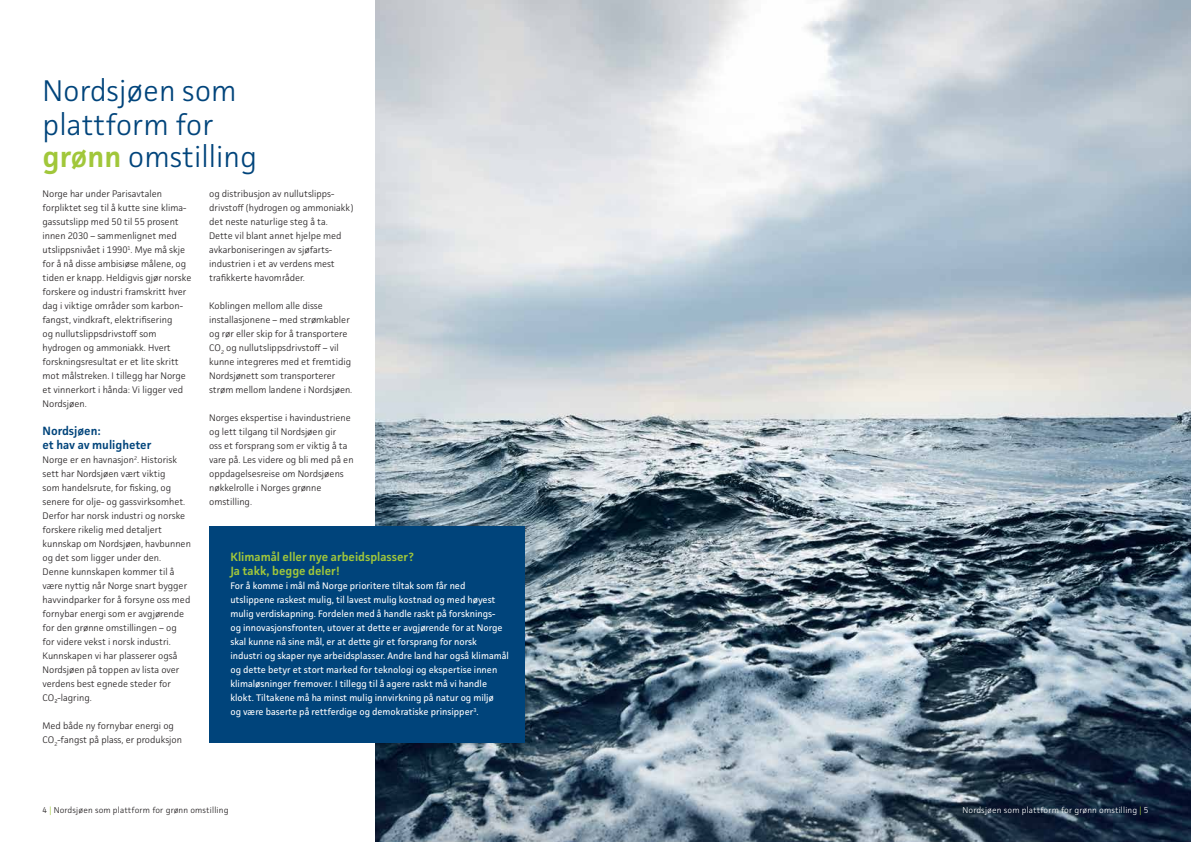
<style>
.page{position:relative;width:1191px;height:842px;background:#fff}
.page>*{position:absolute;margin:0;border:0;box-sizing:border-box;transform-origin:0 0}
.t1{font:300 30px/33px "Facit";color:#00447b}
.t2{font:600 12px/14px "Facit";color:#a1c73a}
.t3{font:600 12px/14px "Facit";color:#00447b}
.t4{font:300 9.5px/14px "Facit";color:#231f20}
.t5{font:9.5px/14px "Facit";color:#fff}
.t6{font:300 8.5px "Facit";letter-spacing:.02em;color:#231f20}
.t7{font:300 8.5px "Facit";letter-spacing:.02em;color:#fff}
.s1{font-weight:600;color:#a1c73a}
.s2{color:#a1c73a}
</style>
<div class="page">
<img style="left:376px;top:0;width:815px;height:842px">
<div style="left:209px;top:526px;width:315px;height:217px;background:#00447b"></div>
<h1 class="t1" style="left:43px;top:73px;width:216px">Nordsjøen som plattform for <span class="s1">grønn</span> omstilling</h1>
<p class="t4" style="left:43px;top:186px;width:150px">Norge har under Parisavtalen forpliktet seg til å kutte sine klima&shy;gassutslipp med 50 til 55 prosent innen 2030 – sammenlignet med utslippsnivået i 1990<sup>1</sup>. Mye må skje for å nå disse ambisiøse målene, og tiden er knapp. Heldigvis gjør norske forskere og industri framskritt hver dag i viktige områder som karbon&shy;fangst, vindkraft, elektrifisering<br>og nullutslippsdrivstoff som hydrogen og ammoniakk. Hvert forskningsresultat er et lite skritt mot målstreken. I tillegg har Norge et vinnerkort i hånda: Vi ligger ved<br>Nordsjøen.</p>
<p class="t3" style="left:43px;top:423px;width:111px">Nordsjøen:<br>et hav av muligheter</p>
<p class="t4" style="left:43px;top:452px;width:150px">Norge er en havnasjon<sup>2</sup>. Historisk sett har Nordsjøen vært viktig<br>som handelsrute, for fisking, og senere for olje- og gassvirksomhet.<br>Derfor har norsk industri og norske forskere rikelig med detaljert kunnskap om Nordsjøen, havbunnen og det som ligger under den.<br>Denne kunnskapen kommer til å være nyttig når Norge snart bygger havvindparker for å forsyne oss med fornybar energi som er avgjørende for den grønne omstillingen – og for videre vekst i norsk industri.<br>Kunnskapen vi har plasserer også<br>Nordsjøen på toppen av lista over verdens best egnede steder for<br>CO₂-lagring.</p>
<p class="t4" style="left:43px;top:718px;width:141px">Med både ny fornybar energi og<br>CO<sub>2</sub>-fangst på plass, er produksjon</p>
<p class="t4" style="left:209px;top:186px;width:146px">og distribusjon av nullutslipps&shy;drivstoff (hydrogen og ammoniakk) det neste naturlige steg å ta.<br>Dette vil blant annet hjelpe med avkarboniseringen av sjøfarts&shy;industrien i et av verdens mest trafikkerte havområder.</p>
<p class="t4" style="left:209px;top:298px;width:145px">Koblingen mellom alle disse installasjonene – med strømkabler og rør eller skip for å transportere CO<sub>2</sub> og nullutslippsdrivstoff – vil kunne integreres med et fremtidig Nordsjønett som transporterer strøm mellom landene i Nordsjøen.</p>
<p class="t4" style="left:209px;top:410px;width:146px">Norges ekspertise i havindustriene og lett tilgang til Nordsjøen gir<br>oss et forsprang som er viktig å ta vare på. Les videre og bli med på en oppdagelsesreise om Nordsjøens nøkkelrolle i Norges grønne omstilling.</p>
<p class="t2" style="left:230px;top:549px;width:185px">Klimamål eller nye arbeidsplasser?<br>Ja takk, begge deler!</p>
<p class="t5" style="left:230px;top:578px;width:280px">For å komme i mål må Norge prioritere tiltak som får ned utslippene raskest mulig, til lavest mulig kostnad og med høyest mulig verdiskapning. Fordelen med å handle raskt på forsknings-<br>og innovasjonsfronten, utover at dette er avgjørende for at Norge skal kunne nå sine mål, er at dette gir et forsprang for norsk industri og skaper nye arbeidsplasser. Andre land har også klimamål og dette betyr et stort marked for teknologi og ekspertise innen klimaløsninger fremover. I tillegg til å agere raskt må vi handle klokt. Tiltakene må ha minst mulig innvirkning på natur og miljø<br>og være baserte på rettferdige og demokratiske prinsipper<sup>3</sup>.</p>
<p class="t6" style="left:43px;top:805px;width:187px">4 <span class="s2">|</span> Nordsjøen som plattform for grønn omstilling</p>
<p class="t7" style="left:962px;top:805px;width:187px">Nordsjøen som plattform for grønn omstilling <span class="s2">|</span> 5</p>
</div>
